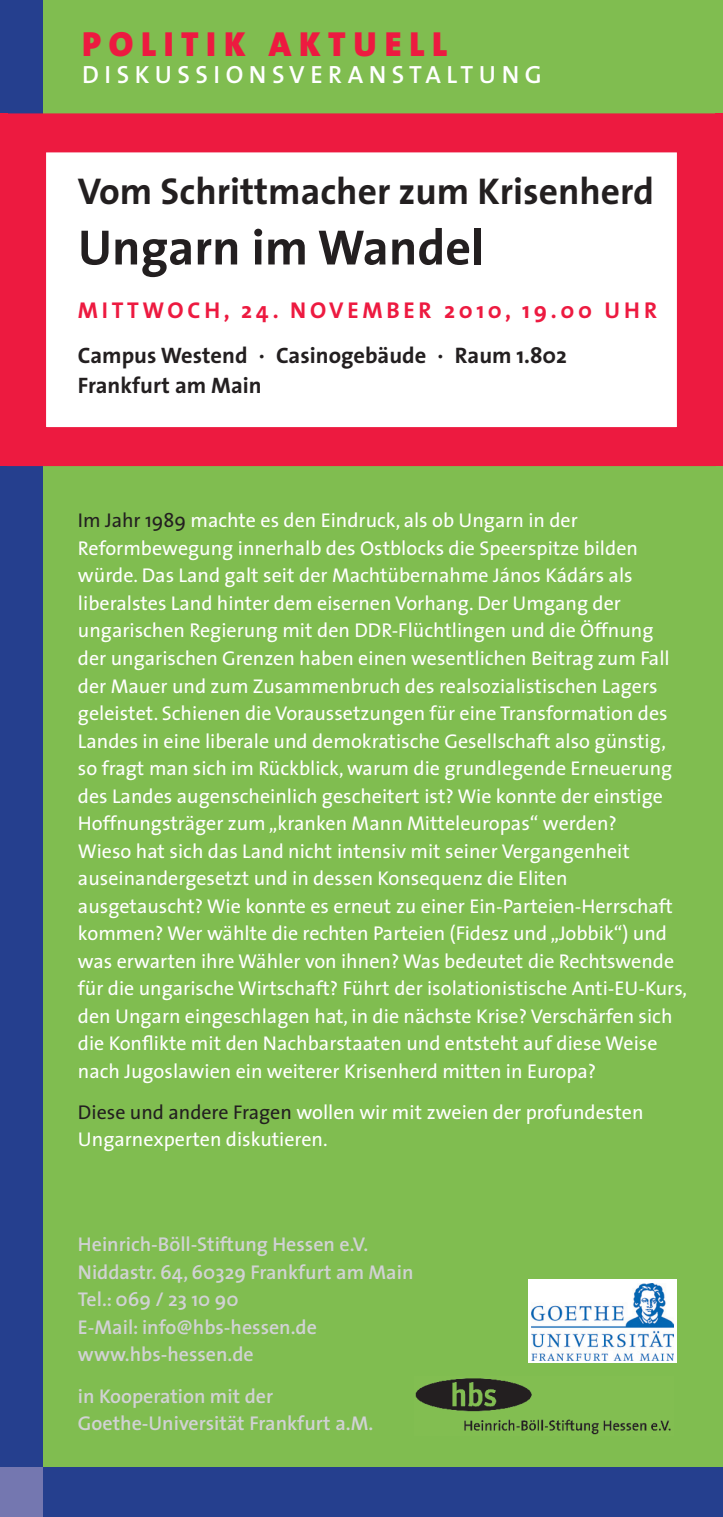
<style>
.page{position:relative;width:723px;height:1517px;background:#fff}
.page>*{position:absolute;margin:0;border:0;box-sizing:border-box;transform-origin:0 0}
.t1{font:700 50px "The Sans";color:#231f20}
.t2{font:700 37.5px "The Sans";color:#231f20}
.t3{font:900 35px "The Sans";letter-spacing:.22em;color:#ed1a40}
.t4{font:600 25px "The Sans";letter-spacing:.22em;color:#fff}
.t5{font:700 23px "The Sans";letter-spacing:.16em;color:#ed1a40}
.t6{font:700 22.5px/30px "The Sans";color:#231f20}
.t7{font:20px/27.5px "The Sans";color:#fff}
.t8{font:600 20px/27.5px "The Sans";color:#d1d2d4}
.s1{color:#231f20}
</style>
<div class="page">
<div style="left:37px;top:445px;width:686px;height:1040px;background:#80bd50"></div>
<div style="left:37px;top:0;width:686px;height:113px;background:#80bd50"></div>
<div style="left:0;top:0;width:43px;height:1472px;background:#253f8e"></div>
<div style="left:7px;top:113px;width:709px;height:353px;border:39px solid #ed1a40"></div>
<div style="left:43px;top:1467px;width:680px;height:50px;background:#253f8e"></div>
<div style="left:0;top:1467px;width:43px;height:50px;background:#7477b0"></div>
<img style="left:415px;top:1378px;width:256px;height:57px">
<div style="left:0;top:113px;width:7px;height:353px;background:#ed1a40"></div>
<div style="left:716px;top:113px;width:7px;height:353px;background:#ed1a40"></div>
<div style="left:528px;top:1279px;width:148px;height:84px;background:#fff"></div>
<img style="left:531px;top:1283px;width:142px;height:77px">
<h3 class="t3" style="left:82px;top:14px;width:367px">POLITIK AKTUELL</h3>
<p class="t4" style="left:82px;top:54px;width:461px">diskussionsveranstaltung</p>
<h2 class="t2" style="left:78px;top:160px;width:578px">Vom Schrittmacher zum Krisenherd</h2>
<h1 class="t1" style="left:78px;top:206px;width:408px">Ungarn im Wandel</h1>
<p class="t5" style="left:78px;top:291px;width:581px">mittwoch, 24. nov ember 2010, 19.00 Uhr</p>
<p class="t6" style="left:78px;top:340px;width:491px">Campus Westend · Casinogebäude · Raum 1.802<br>Frankfurt am Main</p>
<p class="t7" style="left:78px;top:506px;width:611px"><span class="s1">Im Jahr 1989</span> machte es den Eindruck, als ob Ungarn in der Reformbewegung innerhalb des Ostblocks die Speerspitze bilden würde. Das Land galt seit der Machtübernahme János Kádárs als liberalstes Land hinter dem eisernen Vorhang. Der Umgang der ungarischen Regierung mit den DDR-Flüchtlingen und die Öffnung<br>der ungarischen Grenzen haben einen wesentlichen Beitrag zum Fall der Mauer und zum Zusammenbruch des realsozialistischen Lagers geleistet. Schienen die Voraussetzungen für eine Transformation des Landes in eine liberale und demokratische Gesellschaft also günstig, so fragt man sich im Rückblick, warum die grundlegende Erneuerung des Landes augenscheinlich gescheitert ist? Wie konnte der einstige Hoffnungsträger zum „kranken Mann Mitteleuropas“ werden?<br>Wieso hat sich das Land nicht intensiv mit seiner Vergangenheit auseinandergesetzt und in dessen Konsequenz die Eliten ausgetauscht? Wie konnte es erneut zu einer Ein-Parteien-Herrschaft kommen? Wer wählte die rechten Parteien (Fidesz und „Jobbik“) und was erwarten ihre Wähler von ihnen? Was bedeutet die Rechtswende für die ungarische Wirtschaft? Führt der isolationistische Anti-EU-Kurs, den Ungarn eingeschlagen hat, in die nächste Krise? Verschärfen sich die Konflikte mit den Nachbarstaaten und entsteht auf diese Weise nach Jugoslawien ein weiterer Krisenherd mitten in Europa?</p>
<p class="t7" style="left:78px;top:1097px;width:567px"><span class="s1">Diese und andere Fragen</span> wollen wir mit zweien der profundesten<br>Ungarnexperten diskutieren.</p>
<p class="t8" style="left:78px;top:1230px;width:337px">Heinrich-Böll-Stiftung Hessen e.V.<br>N iddastr. 64, 60329 Frankfurt am Main<br>Tel.: 069 / 23 10 90<br>E-Mail: info@hbs-hessen.de www.hbs-hessen.de</p>
<p class="t8" style="left:78px;top:1381px;width:297px">in Kooperation mit der<br>Goethe-U niversität Frankfurt a.M.</p>
</div>
